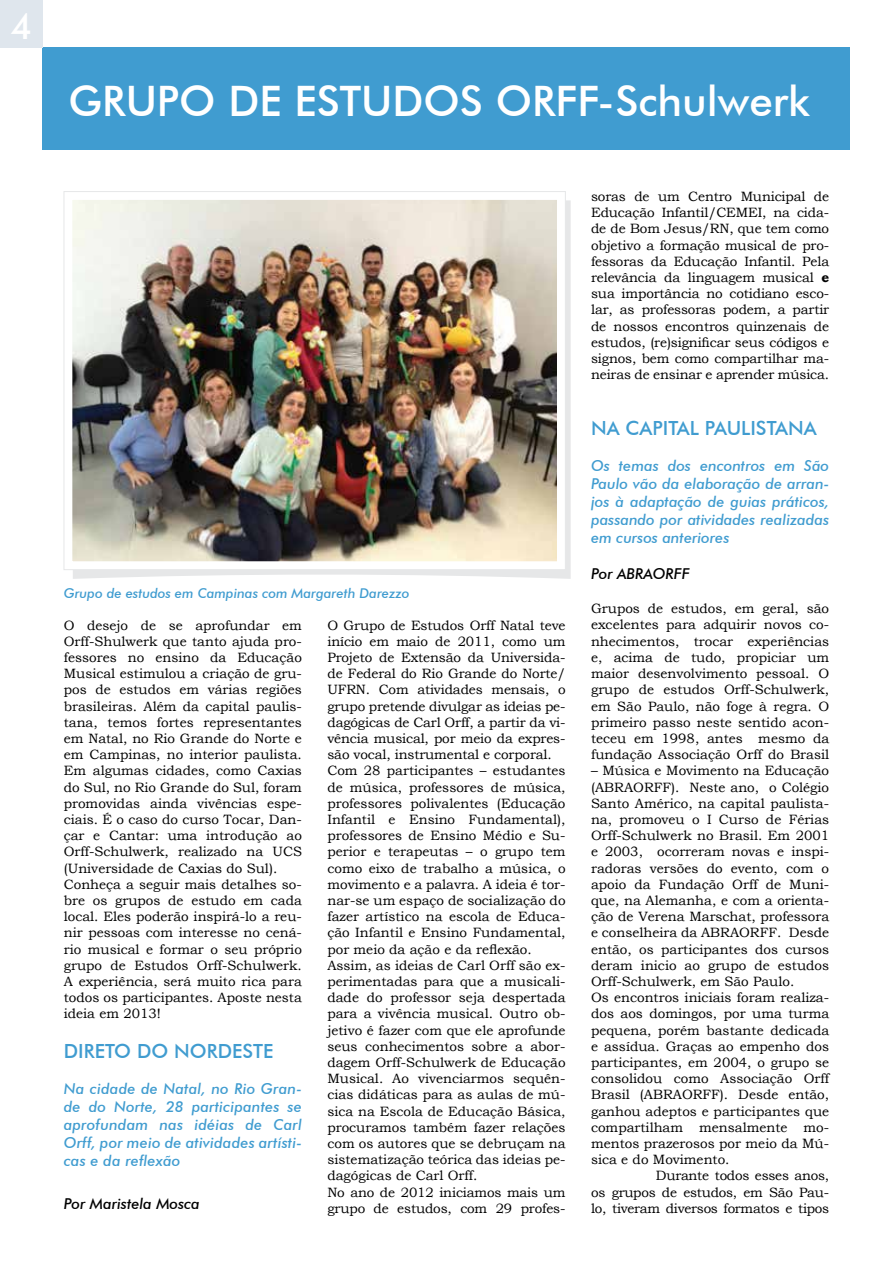
<style>
.page{position:relative;width:893px;height:1263px;background:#fff}
.page>*{position:absolute;margin:0;border:0;box-sizing:border-box;transform-origin:0 0}
.t1{font:500 42px "Futura BT";color:#fff}
.t2{font:500 36px "Futura BT";color:#fff}
.t3{font:500 19.5px "Futura BT";color:#409cd0}
.t4{font:italic 500 15px/18px "Futura BT";letter-spacing:.005em;color:#409cd0;text-align:justify}
.t5{font:italic 500 15px "Futura BT";color:#000}
.t6{font:13.5px/16.2px "Bookman Old Style";color:#000}
.t7{font:13.5px "Bookman Old Style";letter-spacing:-.02em;color:#000}
.t8{font:italic 500 13.5px "Futura BT";color:#409cd0}
.s1{font-weight:700}
</style>
<div class="page">
<svg style="left:73px;top:200px;width:498px;height:379px;fill:#e6e7e8"></svg>
<div style="left:43px;top:47px;width:807px;height:102px;background:#409cd0"></div>
<div style="left:0;top:0;width:43px;height:47px;background:#dfe6ed"></div>
<img style="left:74px;top:201px;width:482px;height:359px">
<div style="left:64px;top:191px;width:502px;height:379px;border:9px solid #fff"></div>
<h2 class="t2" style="left:10px;top:4px;width:23px">4</h2>
<h1 class="t1" style="left:68px;top:75px;width:743px">GRUPO DE ESTUDOS ORFF-Schulwerk</h1>
<p class="t8" style="left:64px;top:585px;width:347px">Grupo de estudos em Campinas com Margareth Darezzo</p>
<p class="t6" style="left:64px;top:617px;width:240px">O desejo de se aprofundar em<br>Orff-Shulwerk que tanto ajuda pro&shy;fessores no ensino da Educação<br>Musical estimulou a criação de gru&shy;pos de estudos em várias regiões brasileiras. Além da capital paulis&shy;tana, temos fortes representantes em Natal, no Rio Grande do Norte e em Campinas, no interior paulista.<br>Em algumas cidades, como Caxias do Sul, no Rio Grande do Sul, foram promovidas ainda vivências espe&shy;ciais. É o caso do curso Tocar, Dan&shy;çar e Cantar: uma introdução ao<br>Orff-Schulwerk, realizado na UCS (Universidade de Caxias do Sul).<br>Conheça a seguir mais detalhes so&shy;bre os grupos de estudo em cada local. Eles poderão inspirá-lo a reu&shy;nir pessoas com interesse no cená&shy;rio musical e formar o seu próprio grupo de Estudos Orff-Schulwerk.<br>A experiência, será muito rica para todos os participantes. Aposte nesta ideia em 2013!</p>
<h3 class="t3" style="left:64px;top:1039px;width:211px">DIRETO DO NORDESTE</h3>
<p class="t4" style="left:64px;top:1079px;width:240px">Na cidade de Natal, no Rio Gran&shy;de do Norte, 28 participantes se aprofundam nas idéias de Carl Orff, por meio de atividades artísti&shy;cas e da reflexão</p>
<p class="t5" style="left:64px;top:1195px;width:138px">Por Maristela Mosca</p>
<p class="t6" style="left:327px;top:617px;width:240px">O Grupo de Estudos Orff Natal teve início em maio de 2011, como um Projeto de Extensão da Universida&shy;de Federal do Rio Grande do Norte/ UFRN. Com atividades mensais, o grupo pretende divulgar as ideias pe&shy;dagógicas de Carl Orff, a partir da vi&shy;vência musical, por meio da expres&shy;são vocal, instrumental e corporal.<br>Com 28 participantes – estudantes de música, professores de música, professores polivalentes (Educação Infantil e Ensino Fundamental), professores de Ensino Médio e Su&shy;perior e terapeutas – o grupo tem como eixo de trabalho a música, o movimento e a palavra. A ideia é tor&shy;nar-se um espaço de socialização do fazer artístico na escola de Educa&shy;ção Infantil e Ensino Fundamental, por meio da ação e da reflexão.<br>Assim, as ideias de Carl Orff são ex&shy;perimentadas para que a musicali&shy;dade do professor seja despertada para a vivência musical. Outro ob&shy;jetivo é fazer com que ele aprofunde seus conhecimentos sobre a abor&shy;dagem Orff-Schulwerk de Educação Musical. Ao vivenciarmos sequên&shy;cias didáticas para as aulas de mú&shy;sica na Escola de Educação Básica, procuramos também fazer relações com os autores que se debruçam na sistematização teórica das ideias pe&shy;dagógicas de Carl Orff.<br>No ano de 2012 iniciamos mais um grupo de estudos, com 29 profes-</p>
<p class="t6" style="left:591px;top:188px;width:240px;text-align:justify">soras de um Centro Municipal de Educação Infantil/CEMEI, na cida&shy;de de Bom Jesus/RN, que tem como objetivo a formação musical de pro&shy;fessoras da Educação Infantil. Pela relevância da linguagem musical <span class="s1">e </span>sua importância no cotidiano esco&shy;lar, as professoras podem, a partir de nossos encontros quinzenais de estudos, (re)significar seus códigos e signos, bem como compartilhar ma&shy;neiras de ensinar e aprender música.</p>
<h3 class="t3" style="left:591px;top:416px;width:227px">NA CAPITAL PAULISTANA</h3>
<p class="t4" style="left:591px;top:457px;width:240px">Os temas dos encontros em São Paulo vão da elaboração de arran&shy;jos à adaptação de guias práticos, passando por atividades realizadas em cursos anteriores</p>
<p class="t5" style="left:591px;top:565px;width:100px">Por ABRAORFF</p>
<p class="t6" style="left:591px;top:600px;width:240px;text-align:justify">Grupos de estudos, em geral, são excelentes para adquirir novos co&shy;nhecimentos, trocar experiências e, acima de tudo, propiciar um maior desenvolvimento pessoal. O grupo de estudos Orff-Schulwerk, em São Paulo, não foge à regra. O primeiro passo neste sentido acon&shy;teceu em 1998, antes mesmo da fundação Associação Orff do Brasil</p>
<p class="t6" style="left:591px;top:762px;width:240px">– Música e Movimento na Educação</p>
<p class="t6" style="left:591px;top:779px;width:240px">(ABRAORFF). Neste ano, o Colégio</p>
<p class="t6" style="left:591px;top:795px;width:240px">Santo Américo, na capital paulista-</p>
<p class="t6" style="left:591px;top:811px;width:240px">na, promoveu o I Curso de Férias</p>
<p class="t6" style="left:591px;top:827px;width:240px">Orff-Schulwerk no Brasil. Em 2001</p>
<p class="t6" style="left:591px;top:843px;width:240px">e 2003, ocorreram novas e inspi-</p>
<p class="t6" style="left:591px;top:860px;width:240px">radoras versões do evento, com o</p>
<p class="t6" style="left:591px;top:876px;width:240px">apoio da Fundação Orff de Muni-</p>
<p class="t6" style="left:591px;top:892px;width:240px">que, na Alemanha, e com a orienta-</p>
<p class="t6" style="left:591px;top:908px;width:240px">ção de Verena Marschat, professora</p>
<p class="t6" style="left:591px;top:924px;width:240px">e conselheira da ABRAORFF. Desde</p>
<p class="t6" style="left:591px;top:941px;width:240px">então, os participantes dos cursos</p>
<p class="t6" style="left:591px;top:957px;width:240px">deram inicio ao grupo de estudos</p>
<p class="t6" style="left:591px;top:973px;width:205px">Orff-Schulwerk, em São Paulo.</p>
<p class="t6" style="left:591px;top:989px;width:240px">Os encontros iniciais foram realiza-</p>
<p class="t6" style="left:591px;top:1005px;width:240px">dos aos domingos, por uma turma</p>
<p class="t6" style="left:591px;top:1022px;width:240px">pequena, porém bastante dedicada</p>
<p class="t6" style="left:591px;top:1038px;width:240px">e assídua. Graças ao empenho dos</p>
<p class="t6" style="left:591px;top:1054px;width:240px">participantes, em 2004, o grupo se</p>
<p class="t6" style="left:591px;top:1070px;width:240px">consolidou como Associação Orff</p>
<p class="t6" style="left:591px;top:1086px;width:240px">Brasil (ABRAORFF). Desde então,</p>
<p class="t6" style="left:591px;top:1103px;width:240px">ganhou adeptos e participantes que</p>
<p class="t6" style="left:591px;top:1119px;width:240px">compartilham mensalmente mo-</p>
<p class="t6" style="left:591px;top:1135px;width:240px">mentos prazerosos por meio da Mú-</p>
<p class="t6" style="left:591px;top:1151px;width:140px">sica e do Movimento.</p>
<p class="t7" style="left:656px;top:1167px;width:175px">Durante todos esses anos,</p>
<p class="t7" style="left:591px;top:1184px;width:240px">os grupos de estudos, em São Pau-</p>
<p class="t7" style="left:591px;top:1200px;width:240px">lo, tiveram diversos formatos e tipos</p>
</div>
